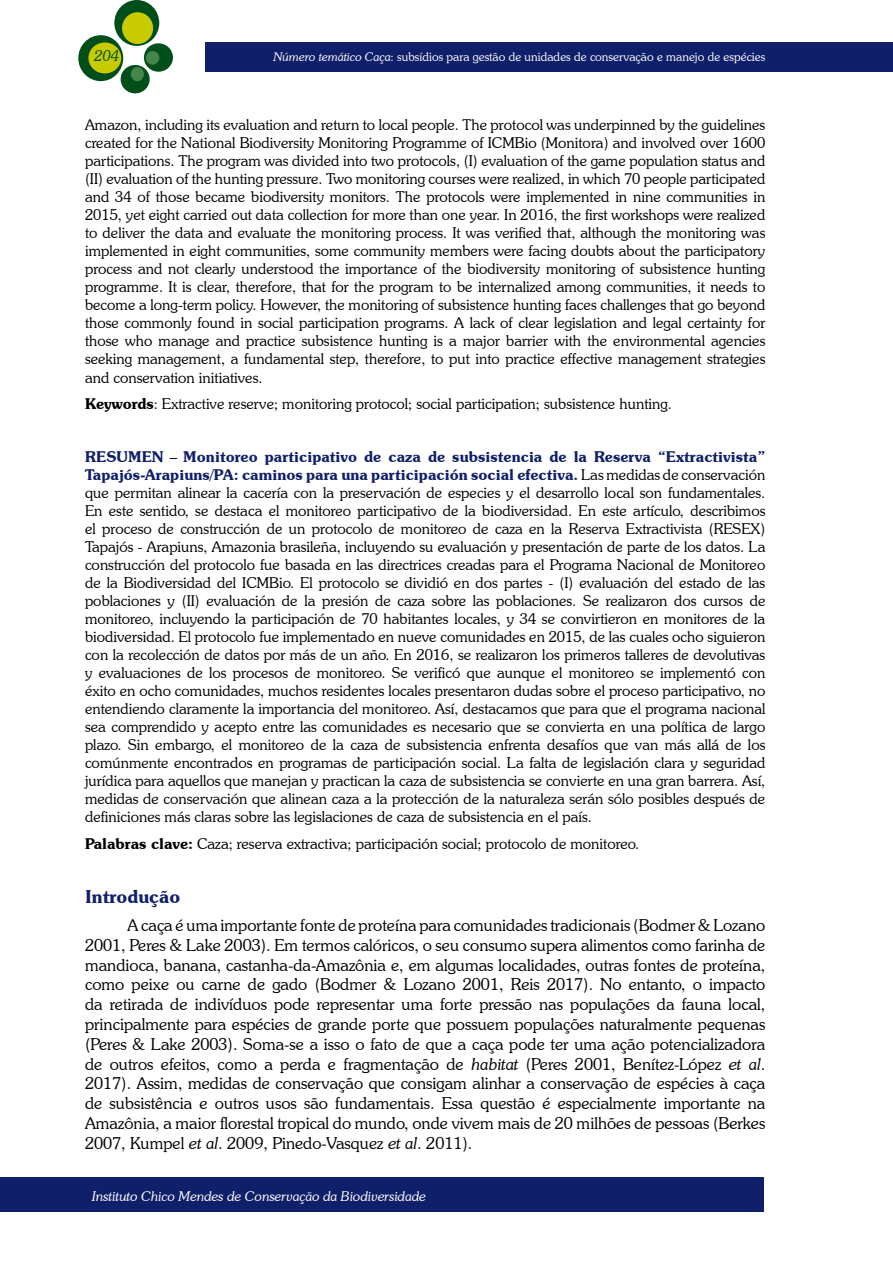
<style>
.page{position:relative;width:893px;height:1263px;background:#fff}
.page>*{position:absolute;margin:0;border:0;box-sizing:border-box;transform-origin:0 0}
.t1{font:600 18px "Souvenir IT Cby BT";color:#101f69}
.t2{font:300 16.5px/19.8px "Souvenir IT Cby BT";color:#000;text-align:justify}
.t3{font:300 15px/18px "Souvenir IT Cby BT";color:#000;text-align:justify}
.t4{font:italic 300 15px "Souvenir IT Cby BT";color:#004e1a}
.t5{font:italic 300 13.5px "Souvenir IT Cby BT";color:#fff}
.t6{font:300 12px "Souvenir IT Cby BT";color:#fff}
.s1{font-style:italic}
.s2{font-weight:600}
.s3{font-weight:600;color:#101f69}
</style>
<div class="page">
<div style="left:205px;top:43px;width:687px;height:29px;background:#101f69"></div>
<div style="left:114px;top:0;width:45px;height:46px;background:#004e1a;border-radius:50%"></div>
<div style="left:78px;top:35px;width:45px;height:46px;background:#004e1a;border-radius:50%"></div>
<div style="left:144px;top:43px;width:29px;height:29px;background:#004e1a;border-radius:50%"></div>
<div style="left:121px;top:65px;width:29px;height:28px;background:#004e1a;border-radius:50%"></div>
<div style="left:122px;top:12px;width:31px;height:32px;background:#c8cb00;border-radius:50%"></div>
<div style="left:88px;top:42px;width:33px;height:31px;background:#c8cb00;border-radius:50%"></div>
<div style="left:146px;top:51px;width:13px;height:14px;background:#47864a;border-radius:50%"></div>
<div style="left:131px;top:67px;width:13px;height:14px;background:#47864a;border-radius:50%"></div>
<div style="left:0;top:1178px;width:764px;height:34px;background:#101f69"></div>
<p class="t4" style="left:95px;top:46px;width:26px">204</p>
<p class="t6" style="left:274px;top:49px;width:493px"><span class="s1">Número temático Caça</span>: subsídios para gestão de unidades de conservação e manejo de espécies</p>
<p class="t3" style="left:85px;top:116px;width:682px">Amazon, including its evaluation and return to local people. The protocol was underpinned by the guidelines created for the National Biodiversity Monitoring Programme of ICMBio (Monitora) and involved over 1600 participations. The program was divided into two protocols, (I) evaluation of the game population status and (II) evaluation of the hunting pressure. Two monitoring courses were realized, in which 70 people participated and 34 of those became biodiversity monitors. The protocols were implemented in nine communities in 2015, yet eight carried out data collection for more than one year. In 2016, the first workshops were realized to deliver the data and evaluate the monitoring process. It was verified that, although the monitoring was implemented in eight communities, some community members were facing doubts about the participatory process and not clearly understood the importance of the biodiversity monitoring of subsistence hunting programme. It is clear, therefore, that for the program to be internalized among communities, it needs to become a long-term policy. However, the monitoring of subsistence hunting faces challenges that go beyond those commonly found in social participation programs. A lack of clear legislation and legal certainty for those who manage and practice subsistence hunting is a major barrier with the environmental agencies seeking management, a fundamental step, therefore, to put into practice effective management strategies and conservation initiatives.</p>
<p class="t3" style="left:85px;top:394px;width:588px"><span class="s2">Keywords</span>: Extractive reserve; monitoring protocol; social participation; subsistence hunting.</p>
<p class="t3" style="left:85px;top:447px;width:682px"><span class="s3">RESUMEN</span> – <span class="s3">Monitoreo participativo de caza de subsistencia de la Reserva “Extractivista” Tapajós-Arapiuns/PA: caminos para una participación social efectiva.</span> Las medidas de conservación que permitan alinear la cacería con la preservación de especies y el desarrollo local son fundamentales.<br>En este sentido, se destaca el monitoreo participativo de la biodiversidad. En este artículo, describimos el proceso de construcción de un protocolo de monitoreo de caza en la Reserva Extractivista (RESEX)<br>Tapajós - Arapiuns, Amazonia brasileña, incluyendo su evaluación y presentación de parte de los datos. La construcción del protocolo fue basada en las directrices creadas para el Programa Nacional de Monitoreo de la Biodiversidad del ICMBio. El protocolo se dividió en dos partes - (I) evaluación del estado de las poblaciones y (II) evaluación de la presión de caza sobre las poblaciones. Se realizaron dos cursos de monitoreo, incluyendo la participación de 70 habitantes locales, y 34 se convirtieron en monitores de la biodiversidad. El protocolo fue implementado en nueve comunidades en 2015, de las cuales ocho siguieron con la recolección de datos por más de un año. En 2016, se realizaron los primeros talleres de devolutivas y evaluaciones de los procesos de monitoreo. Se verificó que aunque el monitoreo se implementó con éxito en ocho comunidades, muchos residentes locales presentaron dudas sobre el proceso participativo, no entendiendo claramente la importancia del monitoreo. Así, destacamos que para que el programa nacional sea comprendido y acepto entre las comunidades es necesario que se convierta en una política de largo plazo. Sin embargo, el monitoreo de la caza de subsistencia enfrenta desafíos que van más allá de los comúnmente encontrados en programas de participación social. La falta de legislación clara y seguridad jurídica para aquellos que manejan y practican la caza de subsistencia se convierte en una gran barrera. Así, medidas de conservación que alinean caza a la protección de la naturaleza serán sólo posibles después de definiciones más claras sobre las legislaciones de caza de subsistencia en el país.</p>
<p class="t3" style="left:85px;top:834px;width:556px"><span class="s2">Palabras clave:</span> Caza; reserva extractiva; participación social; protocolo de monitoreo.</p>
<p class="t1" style="left:85px;top:885px;width:97px">Introdução</p>
<p class="t2" style="left:85px;top:915px;width:682px;text-indent:43px">A caça é uma importante fonte de proteína para comunidades tradicionais (Bodmer &amp; Lozano 2001, Peres &amp; Lake 2003). Em termos calóricos, o seu consumo supera alimentos como farinha de mandioca, banana, castanha-da-Amazônia e, em algumas localidades, outras fontes de proteína, como peixe ou carne de gado (Bodmer &amp; Lozano 2001, Reis 2017). No entanto, o impacto da retirada de indivíduos pode representar uma forte pressão nas populações da fauna local, principalmente para espécies de grande porte que possuem populações naturalmente pequenas (Peres &amp; Lake 2003). Soma-se a isso o fato de que a caça pode ter uma ação potencializadora de outros efeitos, como a perda e fragmentação de <span class="s1">habitat</span> (Peres 2001, Benítez-López <span class="s1">et al</span>.<br>2017). Assim, medidas de conservação que consigam alinhar a conservação de espécies à caça de subsistência e outros usos são fundamentais. Essa questão é especialmente importante na Amazônia, a maior florestal tropical do mundo, onde vivem mais de 20 milhões de pessoas (Berkes 2007, Kumpel <span class="s1">et al</span>. 2009, Pinedo-Vasquez <span class="s1">et al</span>. 2011).</p>
<p class="t5" style="left:92px;top:1188px;width:335px">Instituto Chico Mendes de Conservação da Biodiversidade</p>
</div>
